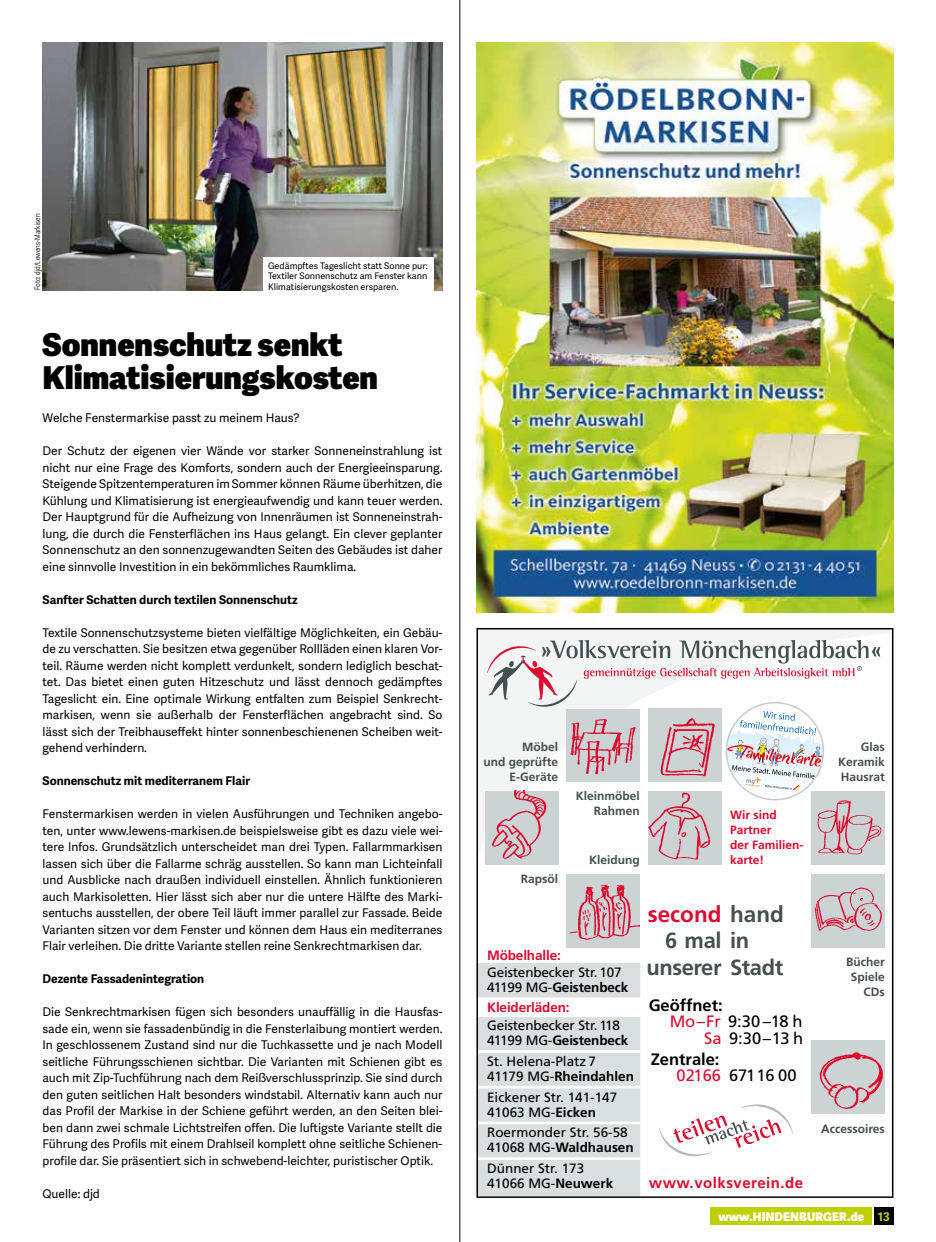
<style>
.page{position:relative;width:936px;height:1242px;background:#fff}
.page>*{position:absolute;margin:0;border:0;box-sizing:border-box;transform-origin:0 0}
.t1{font:800 31.5px/33px "Adelle Sans";color:#000}
.t2{font:700 22.5px "Frutiger";color:#dd0b2f}
.t3{font:700 21.9px/27px "Frutiger";letter-spacing:-.02em;color:#444f50}
.t4{font:700 16.5px/16.5px "Frutiger";color:#000}
.t5{font:16.5px "Frutiger";color:#000}
.t6{font:700 15px "Frutiger";letter-spacing:.035em;color:#dd0b2f}
.t7{font:13.5px/15px "Frutiger";color:#000}
.t8{font:700 13.5px "Frutiger";letter-spacing:-.01em;color:#dd0b2f}
.t9{font:12px/16.5px "Adelle Sans";color:#000;text-align:justify}
.t10{font:700 12px/15px "Frutiger";color:#444f50;text-align:right}
.t11{font:700 12px "Adelle Sans";color:#000}
.t12{font:700 12px/15px "Frutiger";color:#dd0b2f}
.t13{font:800 12px "Adelle Sans";color:#fff}
.t14{font:9px/10.8px "Adelle Sans";color:#000}
.t15{font:300 7.5px "Adelle Sans Cnd";color:#000}
.s1{font-weight:700}
.s2{color:#444f50}
.s3{color:#dd0b2f}
.s4{font-weight:400;color:#dd0b2f}
.s5{font-weight:400}
.s6{font-weight:700;color:#bed000}
</style>
<div class="page">
<div style="left:710px;top:1207px;width:162px;height:18px;background:#bed000"></div>
<div style="left:874px;top:1207px;width:19px;height:18px;background:#000"></div>
<img style="left:476px;top:43px;width:417px;height:569px">
<svg style="left:479px;top:631px;width:411px;height:234px"></svg>
<div style="left:648px;top:791px;width:73px;height:73px;background:#ccd3d4"></div>
<img style="left:648px;top:800px;width:63px;height:60px">
<div style="left:811px;top:874px;width:73px;height:73px;background:#ccd3d4"></div>
<img style="left:814px;top:887px;width:68px;height:44px">
<svg style="left:479px;top:945px;width:161px;height:250px"></svg>
<hr style="left:476px;top:997px;width:164px;height:3px;background:#fff">
<hr style="left:476px;top:1014px;width:164px;height:3px;background:#fff">
<hr style="left:476px;top:1050px;width:164px;height:2px;background:#fff">
<hr style="left:476px;top:1086px;width:164px;height:2px;background:#fff">
<hr style="left:476px;top:1121px;width:164px;height:3px;background:#fff">
<hr style="left:476px;top:1157px;width:164px;height:3px;background:#fff">
<div style="left:485px;top:791px;width:73px;height:73px;background:#ccd3d4"></div>
<img style="left:491px;top:800px;width:56px;height:59px">
<div style="left:811px;top:791px;width:73px;height:73px;background:#ccd3d4"></div>
<img style="left:817px;top:800px;width:65px;height:55px">
<div style="left:811px;top:1040px;width:73px;height:74px;background:#ccd3d4"></div>
<img style="left:819px;top:1052px;width:64px;height:57px">
<svg style="left:659px;top:1104px;width:134px;height:52px"></svg>
<svg style="left:487px;top:640px;width:393px;height:160px"></svg>
<div style="left:566px;top:874px;width:73px;height:73px;background:#ccd3d4"></div>
<img style="left:569px;top:884px;width:70px;height:55px">
<div style="left:476px;top:628px;width:417px;height:570px;border:2px solid #000"></div>
<hr style="left:459px;top:0;width:1px;height:1242px;background:#000">
<img style="left:43px;top:43px;width:399px;height:247px">
<div style="left:264px;top:257px;width:170px;height:38px;background:#fff"></div>
<p class="t15" style="left:33px;top:290px;width:78px;rotate:-90deg">Foto: djd/Lewens-Markisen</p>
<p class="t14" style="left:268px;top:260px;width:161px">Gedämpftes Tageslicht statt Sonne pur:<br>Textiler Sonnenschutz am Fenster kann</p>
<p class="t14" style="left:268px;top:282px;width:132px">Klimatisierungskosten ersparen.</p>
<h1 class="t1" style="left:43px;top:328px;width:337px">Sonnenschutz senkt<br>Klimatisierungskosten</h1>
<p class="t9" style="left:43px;top:410px;width:258px">Welche Fenstermarkise passt zu meinem Haus?</p>
<p class="t9" style="left:43px;top:443px;width:401px">Der Schutz der eigenen vier Wände vor starker Sonneneinstrahlung ist nicht nur eine Frage des Komforts, sondern auch der Energieeinsparung.<br>Steigende Spitzentemperaturen im Sommer können Räume überhitzen, die Kühlung und Klimatisierung ist energieaufwendig und kann teuer werden.<br>Der Hauptgrund für die Aufheizung von Innenräumen ist Sonneneinstrah&shy;lung, die durch die Fensterflächen ins Haus gelangt. Ein clever geplanter Sonnenschutz an den sonnenzugewandten Seiten des Gebäudes ist daher eine sinnvolle Investition in ein bekömmliches Raumklima.</p>
<p class="t11" style="left:43px;top:592px;width:257px">Sanfter Schatten durch textilen Sonnenschutz</p>
<p class="t9" style="left:43px;top:624px;width:401px">Textile Sonnenschutzsysteme bieten vielfältige Möglichkeiten, ein Gebäu&shy;de zu verschatten. Sie besitzen etwa gegenüber Rollläden einen klaren Vor&shy;teil. Räume werden nicht komplett verdunkelt, sondern lediglich beschat&shy;tet. Das bietet einen guten Hitzeschutz und lässt dennoch gedämpftes Tageslicht ein. Eine optimale Wirkung entfalten zum Beispiel Senkrecht&shy;markisen, wenn sie außerhalb der Fensterflächen angebracht sind. So lässt sich der Treibhauseffekt hinter sonnenbeschienenen Scheiben weit&shy;gehend verhindern.</p>
<p class="t11" style="left:43px;top:774px;width:209px">Sonnenschutz mit mediterranem Flair</p>
<p class="t9" style="left:43px;top:806px;width:401px">Fenstermarkisen werden in vielen Ausführungen und Techniken angebo&shy;ten, unter www.lewens-markisen.de beispielsweise gibt es dazu viele wei&shy;tere Infos. Grundsätzlich unterscheidet man drei Typen. Fallarmmarkisen lassen sich über die Fallarme schräg ausstellen. So kann man Lichteinfall und Ausblicke nach draußen individuell einstellen. Ähnlich funktionieren auch Markisoletten. Hier lässt sich aber nur die untere Hälfte des Marki&shy;sentuchs ausstellen, der obere Teil läuft immer parallel zur Fassade. Beide Varianten sitzen vor dem Fenster und können dem Haus ein mediterranes Flair verleihen. Die dritte Variante stellen reine Senkrechtmarkisen dar.</p>
<p class="t11" style="left:43px;top:972px;width:163px">Dezente Fassadenintegration</p>
<p class="t9" style="left:43px;top:1004px;width:401px">Die Senkrechtmarkisen fügen sich besonders unauffällig in die Hausfas&shy;sade ein, wenn sie fassadenbündig in die Fensterlaibung montiert werden.<br>In geschlossenem Zustand sind nur die Tuchkassette und je nach Modell seitliche Führungsschienen sichtbar. Die Varianten mit Schienen gibt es auch mit Zip-Tuchführung nach dem Reißverschlussprinzip. Sie sind durch den guten seitlichen Halt besonders windstabil. Alternativ kann auch nur das Profil der Markise in der Schiene geführt werden, an den Seiten blei&shy;ben dann zwei schmale Lichtstreifen offen. Die luftigste Variante stellt die Führung des Profils mit einem Drahlseil komplett ohne seitliche Schienen&shy;profile dar. Sie präsentiert sich in schwebend-leichter, puristischer Optik.</p>
<p class="t9" style="left:43px;top:1185px;width:59px">Quelle: djd</p>
<p class="t10" style="left:483px;top:739px;width:76px">Möbel<br>und geprüfte<br>E-Geräte</p>
<p class="t10" style="left:521px;top:871px;width:39px">Rapsöl</p>
<p class="t10" style="left:575px;top:788px;width:66px">Kleinmöbel<br>Rahmen</p>
<p class="t10" style="left:589px;top:852px;width:52px">Kleidung</p>
<p class="t8" style="left:487px;top:947px;width:75px">Möbelhalle:</p>
<p class="t7" style="left:487px;top:965px;width:143px">Geistenbecker Str. 107<br>41199 MG-<span class="s1">Geistenbeck</span></p>
<p class="t8" style="left:487px;top:999px;width:84px">Kleiderläden:</p>
<p class="t7" style="left:487px;top:1017px;width:143px">Geistenbecker Str. 118<br>41199 MG-<span class="s1">Geistenbeck</span></p>
<p class="t7" style="left:487px;top:1053px;width:148px">St. Helena-Platz 7<br>41179 MG-<span class="s1">Rheindahlen</span></p>
<p class="t7" style="left:487px;top:1089px;width:132px">Eickener Str. 141-147<br>41063 MG-<span class="s1">Eicken</span></p>
<p class="t7" style="left:487px;top:1125px;width:148px">Roermonder Str. 56-58<br>41068 MG-<span class="s1">Waldhausen</span></p>
<p class="t7" style="left:487px;top:1160px;width:128px">Dünner Str. 173<br>41066 MG-<span class="s1">Neuwerk</span></p>
<p class="t12" style="left:730px;top:807px;width:75px">Wir sind<br>Partner<br>der Familien&shy;karte!</p>
<h2 class="t2" style="left:647px;top:900px;width:137px">second <span class="s2">hand</span></h2>
<h3 class="t3" style="left:646px;top:926px;width:138px;text-indent:18px">6 mal in unserer Stadt</h3>
<h3 class="t4" style="left:648px;top:996px;width:75px">Geöffnet:</h3>
<h3 class="t5" style="left:669px;top:1012px;width:134px"><span class="s3">Mo–Fr</span> 9:30 –18 h</h3>
<h3 class="t5" style="left:704px;top:1028px;width:101px"><span class="s3">Sa</span> 9:30–13 h</h3>
<h3 class="t4" style="left:676px;top:1050px;width:121px;text-indent:-26px">Zentrale:<br><span class="s4">02166</span> <span class="s5">671 16 00</span></h3>
<p class="t6" style="left:649px;top:1174px;width:156px">www.volksverein.de</p>
<p class="t10" style="left:838px;top:739px;width:48px;text-align:justify;text-indent:23px">Glas Keramik Hausrat</p>
<p class="t10" style="left:846px;top:954px;width:40px">Bücher<br>Spiele<br>CDs</p>
<p class="t10" style="left:821px;top:1121px;width:65px">Accessoires</p>
<p class="t13" style="left:718px;top:1208px;width:173px">www.HINDENBURGER.de <span class="s6">13</span></p>
</div>
